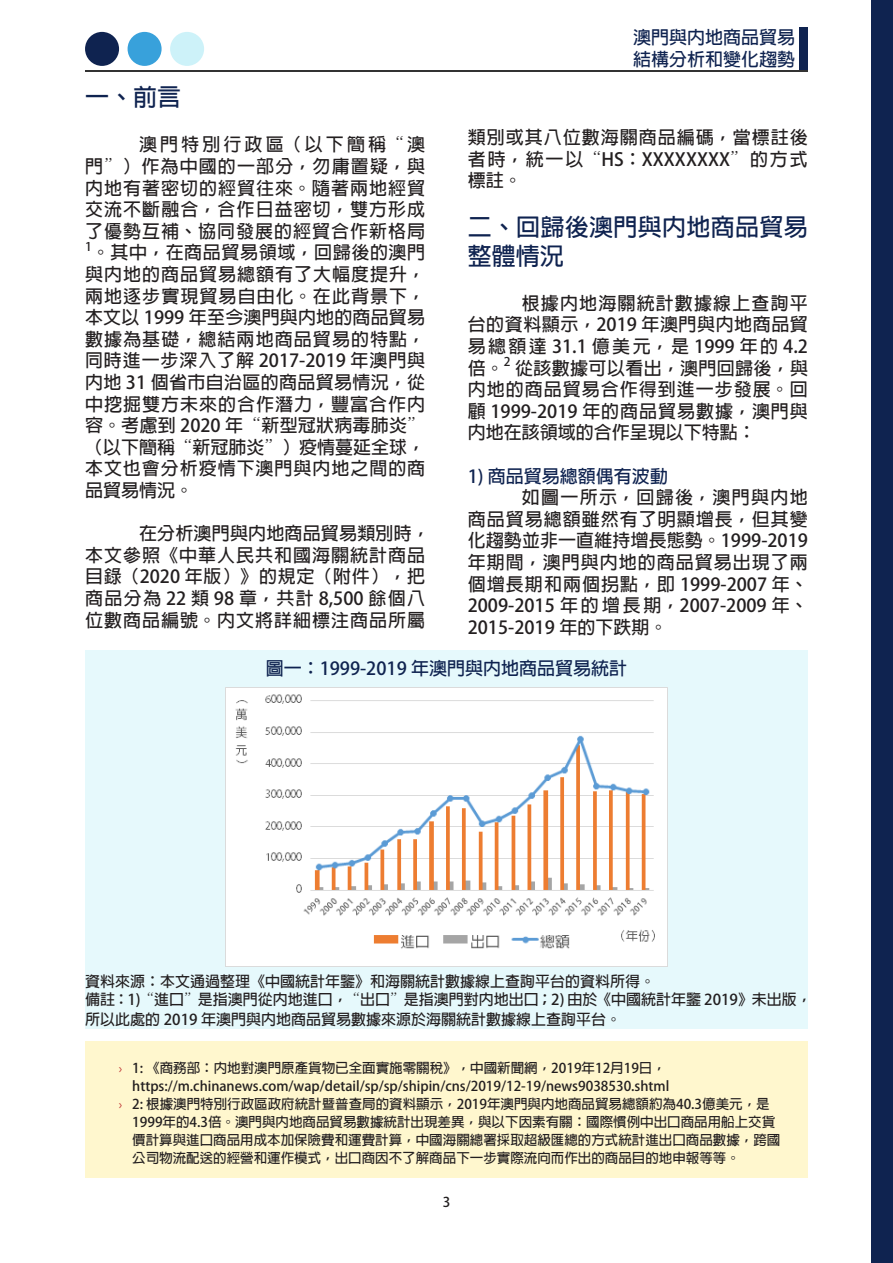
<style>
.page{position:relative;width:893px;height:1263px;background:#fff}
.page>*{position:absolute;margin:0;border:0;box-sizing:border-box;transform-origin:0 0}
.t1{font:700 24px/28.8px "Adobe Fan Heiti Std";letter-spacing:.015em;color:#0f2350}
.t2{font:700 18px/21.6px "Adobe Fan Heiti Std";letter-spacing:.055em;color:#231f20;text-align:justify}
.t3{font:700 18px/21.6px "Adobe Fan Heiti Std";color:#0f2350}
.t4{font:700 15px/19.5px "Adobe Fan Heiti Std";color:#231f20}
.t5{font:700 13.5px/18px "Adobe Fan Heiti Std";color:#231f20;text-align:right}
.t6{font:700 12px "Adobe Fan Heiti Std";color:#231f20}
.s1{font-family:"Adobe Ming Std";font-weight:300}
.s2{font-family:"Myriad Pro";font-weight:400;color:#c03938}
</style>
<div class="page">
<div style="left:85px;top:32px;width:34px;height:34px;background:#0f2350;border-radius:50%"></div>
<div style="left:128px;top:32px;width:34px;height:34px;background:#38a1db;border-radius:50%"></div>
<div style="left:170px;top:32px;width:34px;height:34px;background:#cdf2f9;border-radius:50%"></div>
<hr style="left:85px;top:71px;width:723px;height:1px;background:#333">
<div style="left:799px;top:28px;width:9px;height:42px;background:#0f2350"></div>
<div style="left:872px;top:0;width:21px;height:1263px;background:#0f2350"></div>
<div style="left:85px;top:1042px;width:723px;height:136px;background:#fff7ce"></div>
<div style="left:85px;top:651px;width:723px;height:378px;background:#e6f9fc"></div>
<img style="left:226px;top:688px;width:441px;height:278px">
<p class="t3" style="left:633px;top:27px;width:163px">澳門與內地商品貿易結構分析和變化趨勢</p>
<p class="t1" style="left:85px;top:84px;width:97px">一、前言</p>
<p class="t2" style="left:85px;top:134px;width:342px;text-indent:54px">澳門特別行政區（以下簡稱<span class="s1">“</span>澳門<span class="s1">”</span>）作為中國的一部分，勿庸置疑，與內地有著密切的經貿往來。隨著兩地經貿交流不斷融合，合作日益密切，雙方形成了優勢互補、協同發展的經貿合作新格局</p>
<p class="t6" style="left:85px;top:239px;width:8px">1</p>
<p class="t2" style="left:468px;top:127px;width:342px">類別或其八位數海關商品編碼，當標註後者時，統一以<span class="s1">“</span>HS：XXXXXXXX<span class="s1">”</span>的方式標註。</p>
<p class="t1" style="left:468px;top:213px;width:342px">二、回歸後澳門與內地商品貿易整體情況</p>
<p class="t2" style="left:468px;top:293px;width:342px;text-indent:54px">根據內地海關統計數據線上查詢平台的資料顯示，2019 年澳門與內地商品貿易總額達 31.1 億美元，是 1999 年的 4.2倍。</p>
<p class="t2" style="left:85px;top:242px;width:342px;text-indent:7px">。其中，在商品貿易領域，回歸後的澳門與內地的商品貿易總額有了大幅度提升，兩地逐步實現貿易自由化。在此背景下，本文以 1999 年至今澳門與內地的商品貿易數據為基礎，總結兩地商品貿易的特點，同時進一步深入了解 2017-2019 年澳門與內地 31 個省市自治區的商品貿易情況，從中挖掘雙方未來的合作潛力，豐富合作內容。考慮到 2020 年<span class="s1">“</span>新型冠狀病毒肺炎<span class="s1">”</span>（以下簡稱<span class="s1">“</span>新冠肺炎<span class="s1">”</span>）疫情蔓延全球，本文也會分析疫情下澳門與內地之間的商品貿易情況。</p>
<p class="t2" style="left:85px;top:523px;width:346px;text-align:left;text-indent:54px">在分析澳門與內地商品貿易類別時，本文參照《中華人民共和國海關統計商品目錄（2020 年版）》的規定（附件），把商品分為 22 類 98 章，共計 8,500 餘個八位數商品編號。內文將詳細標注商品所屬</p>
<p class="t6" style="left:504px;top:355px;width:8px">2</p>
<p class="t2" style="left:468px;top:358px;width:342px;text-indent:47px">從該數據可以看出，澳門回歸後，與內地的商品貿易合作得到進一步發展。回顧 1999-2019 年的商品貿易數據，澳門與內地在該領域的合作呈現以下特點：</p>
<p class="t3" style="left:468px;top:466px;width:201px">1) 商品貿易總額偶有波動</p>
<p class="t2" style="left:468px;top:487px;width:342px;text-indent:54px">如圖一所示，回歸後，澳門與內地商品貿易總額雖然有了明顯增長，但其變化趨勢並非一直維持增長態勢。1999-2019年期間，澳門與內地的商品貿易出現了兩個增長期和兩個拐點，即 1999-2007 年、2009-2015 年的增長期，2007-2009 年、2015-2019 年的下跌期。</p>
<p class="t3" style="left:266px;top:658px;width:363px">圖一：1999-2019 年澳門與內地商品貿易統計</p>
<p class="t4" style="left:85px;top:972px;width:571px">資料來源：本文通過整理《中國統計年鑒》和海關統計數據線上查詢平台的資料所得。</p>
<p class="t4" style="left:85px;top:990px;width:728px">備註：1)<span class="s1">“</span>進口<span class="s1">”</span>是指澳門從內地進口，<span class="s1">“</span>出口<span class="s1">”</span>是指澳門對內地出口；2) 由於《中國統計年鑒 2019》未出版，所以此處的 2019 年澳門與內地商品貿易數據來源於海關統計數據線上查詢平台。</p>
<p class="t5" style="left:119px;top:1059px;width:552px"><span class="s2">›</span> 1: 《商務部：內地對澳門原產貨物已全面實施零關稅》，中國新聞網，2019年12月19日，https://m.chinanews.com/wap/detail/sp/sp/shipin/cns/2019/12-19/news9038530.shtml</p>
<p class="t5" style="left:132px;top:1095px;width:649px;text-align:left;text-indent:-14px"><span class="s2">›</span> 2: 根據澳門特別行政區政府統計暨普查局的資料顯示，2019年澳門與內地商品貿易總額約為40.3億美元，是1999年的4.3倍。澳門與內地商品貿易數據統計出現差異，與以下因素有關：國際慣例中出口商品用船上交貨價計算與進口商品用成本加保險費和運費計算，中國海關總署採取超級匯總的方式統計進出口商品數據，跨國公司物流配送的經營和運作模式，出口商因不了解商品下一步實際流向而作出的商品目的地申報等等。</p>
<p class="t5" style="left:443px;top:1193px;width:9px">3</p>
</div>
